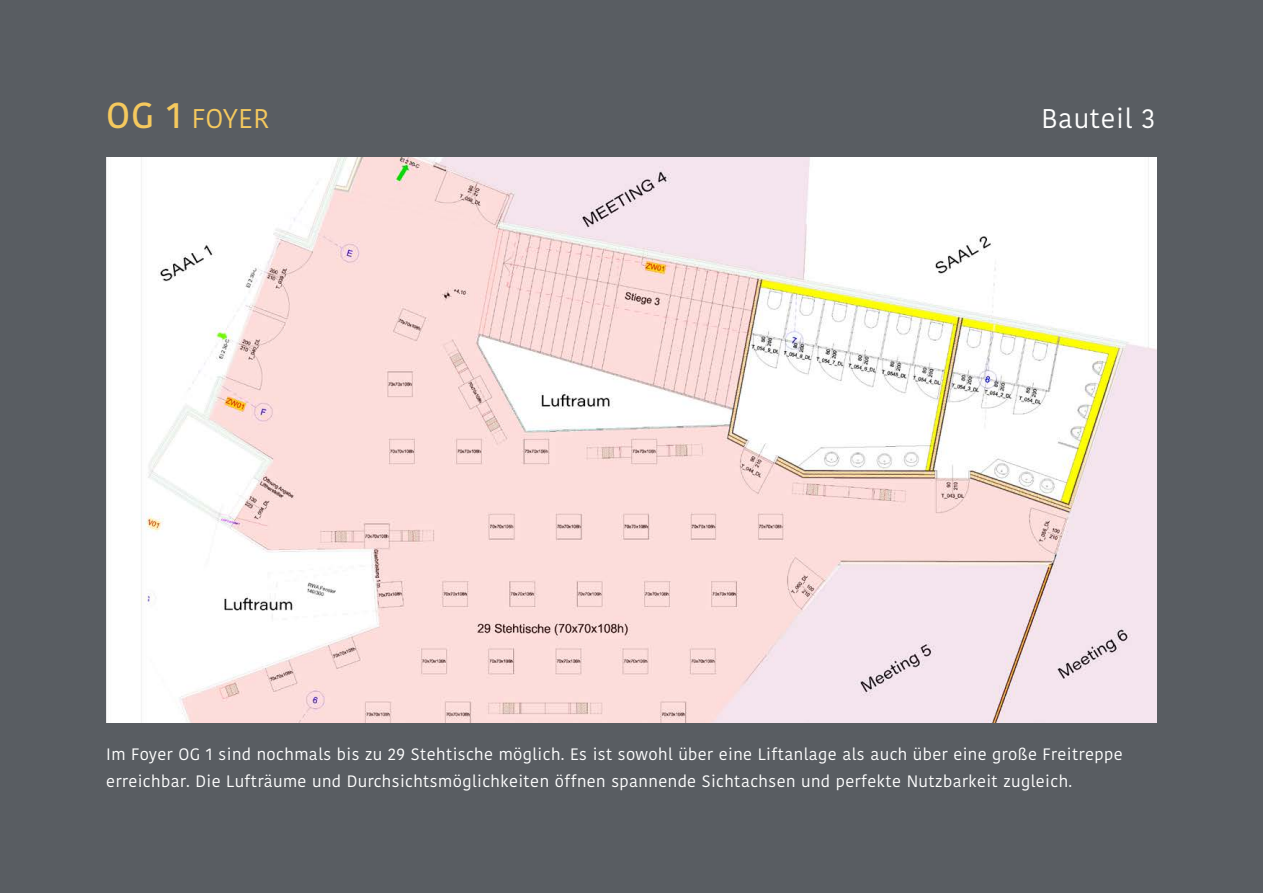
<style>
.page{position:relative;width:1263px;height:893px;background:#595d62}
.page>*{position:absolute;margin:0;border:0;box-sizing:border-box;transform-origin:0 0}
.t1{font:27px "Kohinoor Bangla";letter-spacing:.015em;color:#f5c95e}
.t2{font:27px "Kohinoor Bangla";letter-spacing:.025em;color:#fff}
.t3{font:16.5px/27px "Kohinoor Bangla";letter-spacing:.025em;color:#fff}
.s1{font-weight:500;font-size:36px}
</style>
<div class="page">
<img style="left:107px;top:157px;width:1049px;height:566px">
<h1 class="t1" style="left:106px;top:98px;width:165px"><span class="s1">OG 1</span> FOYER</h1>
<h1 class="t2" style="left:1041px;top:98px;width:116px">Bauteil 3</h1>
<p class="t3" style="left:106px;top:740px;width:1018px">Im Foyer OG 1 sind nochmals bis zu 29 Stehtische möglich. Es ist sowohl über eine Liftanlage als auch über eine große Freitreppe erreichbar. Die Lufträume und Durchsichtsmöglichkeiten öffnen spannende Sichtachsen und perfekte Nutzbarkeit zugleich.</p>
</div>
